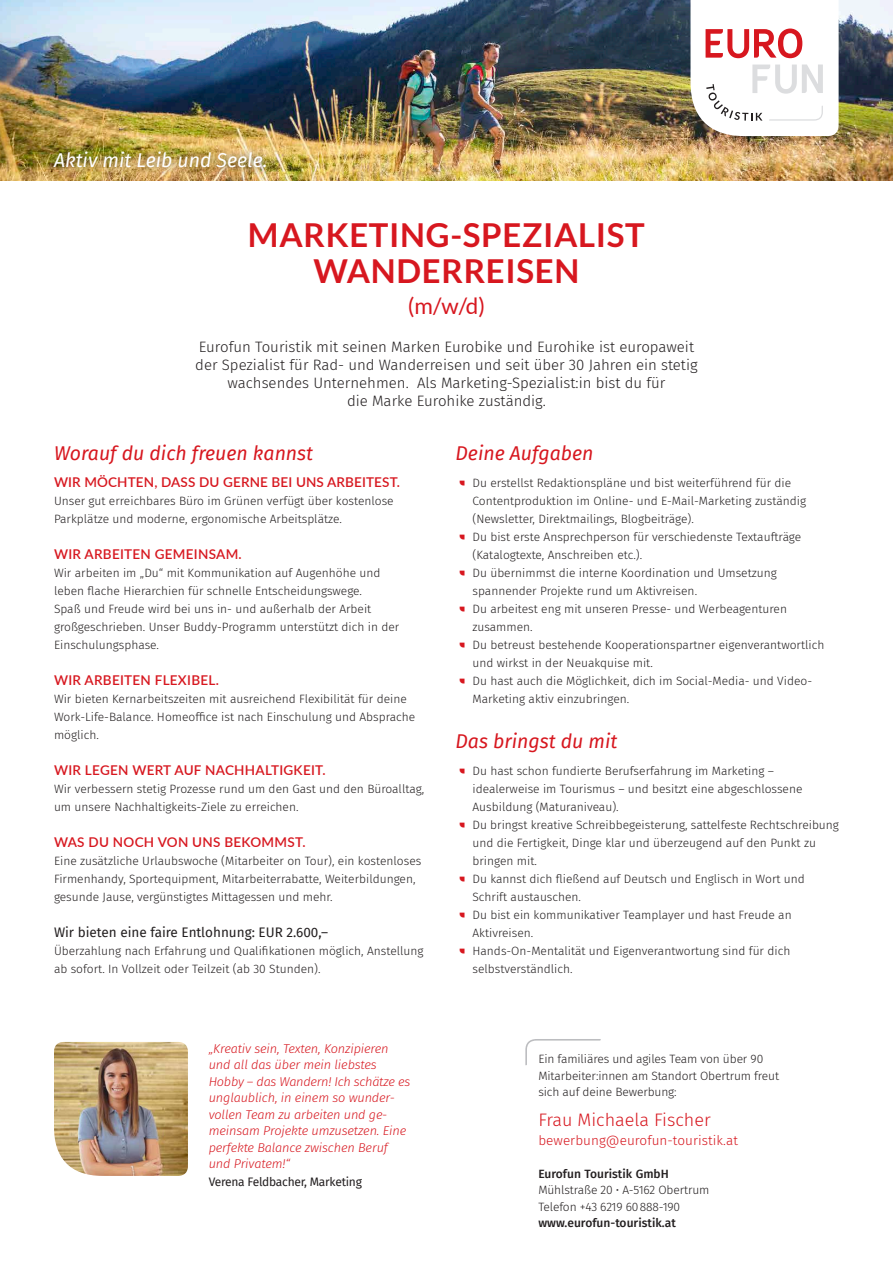
<style>
.page{position:relative;width:893px;height:1263px;background:#fff}
.page>*{position:absolute;margin:0;border:0;box-sizing:border-box;transform-origin:0 0}
.t1{font:700 33px/36px "Lato";letter-spacing:.02em;color:#d7171f;text-align:center}
.t2{font:22.5px "Lato";color:#d7171f}
.t3{font:italic 19.5px "Fira Sans";color:#d7171f}
.t4{font:italic 19.5px "Fira Sans";color:#fff}
.t5{font:300 18px "Fira Sans";color:#d7171f}
.t6{font:300 15px/18px "Fira Sans";color:#231f20;text-align:center}
.t7{font:600 13.5px "Lato";letter-spacing:.02em;color:#d7171f}
.t8{font:13.5px "Fira Sans";color:#231f20}
.t9{font:300 13.5px "Fira Sans";letter-spacing:.005em;color:#d7171f}
.t10{font:italic 300 12.75px/16.5px "Fira Sans";letter-spacing:-.01em;color:#d7171f}
.t11{font:300 12px/18px "Fira Sans";color:#231f20}
.t12{font:500 12px "Fira Sans";color:#231f20}
.t13{font:12px "Fira Sans";letter-spacing:-.02em;color:#231f20}
</style>
<div class="page">
<img style="left:0;top:0;width:893px;height:181px">
<svg style="left:525px;top:1039px;width:76px;height:26px"></svg>
<img style="left:54px;top:1042px;width:134px;height:134px">
<svg style="left:690px;top:0;width:149px;height:136px"></svg>
<div style="left:45px;top:143px;width:230px;height:34px;background:#231f20;opacity:.75"></div>
<h3 class="t4" style="left:54px;top:146px;width:215px">Aktiv mit Leib und Seele.</h3>
<h1 class="t1" style="left:248px;top:217px;width:398px">MARKETING-SPEZIALIST<br>WANDERREISEN</h1>
<h2 class="t2" style="left:408px;top:294px;width:79px">(m/w/d)</h2>
<p class="t6" style="left:195px;top:337px;width:504px">Eurofun Touristik mit seinen Marken Eurobike und Eurohike ist europaweit der Spezialist für Rad- und Wanderreisen und seit über 30 Jahren ein stetig wachsendes Unternehmen. Als Marketing-Spezialist:in bist du für<br>die Marke Eurohike zuständig.</p>
<h3 class="t3" style="left:54px;top:438px;width:261px">Worauf du dich freuen kannst</h3>
<p class="t7" style="left:54px;top:472px;width:348px">WIR MÖCHTEN, DASS DU GERNE BEI UNS ARBEITEST.</p>
<p class="t11" style="left:54px;top:492px;width:341px">Unser gut erreichbares Büro im Grünen verfügt über kostenlose<br>Parkplätze und moderne, ergonomische Arbeitsplätze.</p>
<p class="t7" style="left:54px;top:544px;width:189px">WIR ARBEITEN GEMEINSAM.</p>
<p class="t11" style="left:54px;top:564px;width:347px">Wir arbeiten im „Du“ mit Kommunikation auf Augenhöhe und leben flache Hierarchien für schnelle Entscheidungswege.<br>Spaß und Freude wird bei uns in- und außerhalb der Arbeit großgeschrieben. Unser Buddy-Programm unterstützt dich in der Einschulungsphase.</p>
<p class="t7" style="left:54px;top:670px;width:166px">WIR ARBEITEN FLEXIBEL.</p>
<p class="t11" style="left:54px;top:690px;width:363px">Wir bieten Kernarbeitszeiten mit ausreichend Flexibilität für deine<br>Work-Life-Balance. Homeoffice ist nach Einschulung und Absprache möglich.</p>
<p class="t7" style="left:54px;top:760px;width:273px">WIR LEGEN WERT AUF NACHHALTIGKEIT.</p>
<p class="t11" style="left:54px;top:780px;width:372px">Wir verbessern stetig Prozesse rund um den Gast und den Büroalltag, um unsere Nachhaltigkeits-Ziele zu erreichen.</p>
<p class="t7" style="left:54px;top:832px;width:253px">WAS DU NOCH VON UNS BEKOMMST.</p>
<p class="t11" style="left:54px;top:852px;width:369px">Eine zusätzliche Urlaubswoche (Mitarbeiter on Tour), ein kostenloses<br>Firmenhandy, Sportequipment, Mitarbeiterrabatte, Weiterbildungen, gesunde Jause, vergünstigtes Mittagessen und mehr.</p>
<p class="t8" style="left:54px;top:922px;width:276px">Wir bieten eine faire Entlohnung: EUR 2.600,–</p>
<p class="t11" style="left:54px;top:942px;width:371px">Überzahlung nach Erfahrung und Qualifikationen möglich, Anstellung ab sofort. In Vollzeit oder Teilzeit (ab 30 Stunden).</p>
<p class="t10" style="left:209px;top:1040px;width:203px">„Kreativ sein, Texten, Konzipieren und all das über mein liebstes<br>Hobby – das Wandern! Ich schätze es unglaublich, in einem so wunder&shy;vollen Team zu arbeiten und ge&shy;meinsam Projekte umzusetzen. Eine perfekte Balance zwischen Beruf und Privatem!“</p>
<p class="t13" style="left:209px;top:1173px;width:155px">Verena Feldbacher, Marketing</p>
<h3 class="t3" style="left:455px;top:438px;width:140px">Deine Aufgaben</h3>
<p class="t11" style="left:472px;top:474px;width:353px">Du erstellst Redaktionspläne und bist weiterführend für die Contentproduktion im Online- und E-Mail-Marketing zuständig (Newsletter, Direktmailings, Blogbeiträge).<br>Du bist erste Ansprechperson für verschiedenste Textaufträge (Katalogtexte, Anschreiben etc.).<br>Du übernimmst die interne Koordination und Umsetzung spannender Projekte rund um Aktivreisen.<br>Du arbeitest eng mit unseren Presse- und Werbeagenturen zusammen.<br>Du betreust bestehende Kooperationspartner eigenverantwortlich und wirkst in der Neuakquise mit.<br>Du hast auch die Möglichkeit, dich im Social-Media- und Video-Marketing aktiv einzubringen.</p>
<h3 class="t3" style="left:455px;top:726px;width:163px">Das bringst du mit</h3>
<p class="t11" style="left:472px;top:762px;width:368px">Du hast schon fundierte Berufserfahrung im Marketing – idealerweise im Tourismus – und besitzt eine abgeschlossene Ausbildung (Maturaniveau).<br>Du bringst kreative Schreibbegeisterung, sattelfeste Rechtschreibung und die Fertigkeit, Dinge klar und überzeugend auf den Punkt zu bringen mit.<br>Du kannst dich fließend auf Deutsch und Englisch in Wort und Schrift austauschen.<br>Du bist ein kommunikativer Teamplayer und hast Freude an Aktivreisen.<br>Hands-On-Mentalität und Eigenverantwortung sind für dich selbstverständlich.</p>
<p class="t11" style="left:538px;top:1051px;width:242px;line-height:16.5px">Ein familiäres und agiles Team von über 90<br>Mitarbeiter:innen am Standort Obertrum freut sich auf deine Bewerbung:</p>
<h3 class="t5" style="left:538px;top:1106px;width:174px">Frau Michaela Fischer</h3>
<p class="t9" style="left:538px;top:1130px;width:201px">bewerbung@eurofun-touristik.at</p>
<p class="t12" style="left:538px;top:1164px;width:132px">Eurofun Touristik GmbH</p>
<p class="t11" style="left:538px;top:1182px;width:173px;line-height:16.5px">Mühlstraße 20 • A-5162 Obertrum<br>Telefon +43 6219 60888-190</p>
<p class="t12" style="left:538px;top:1213px;width:139px">www.eurofun-touristik.at</p>
</div>
